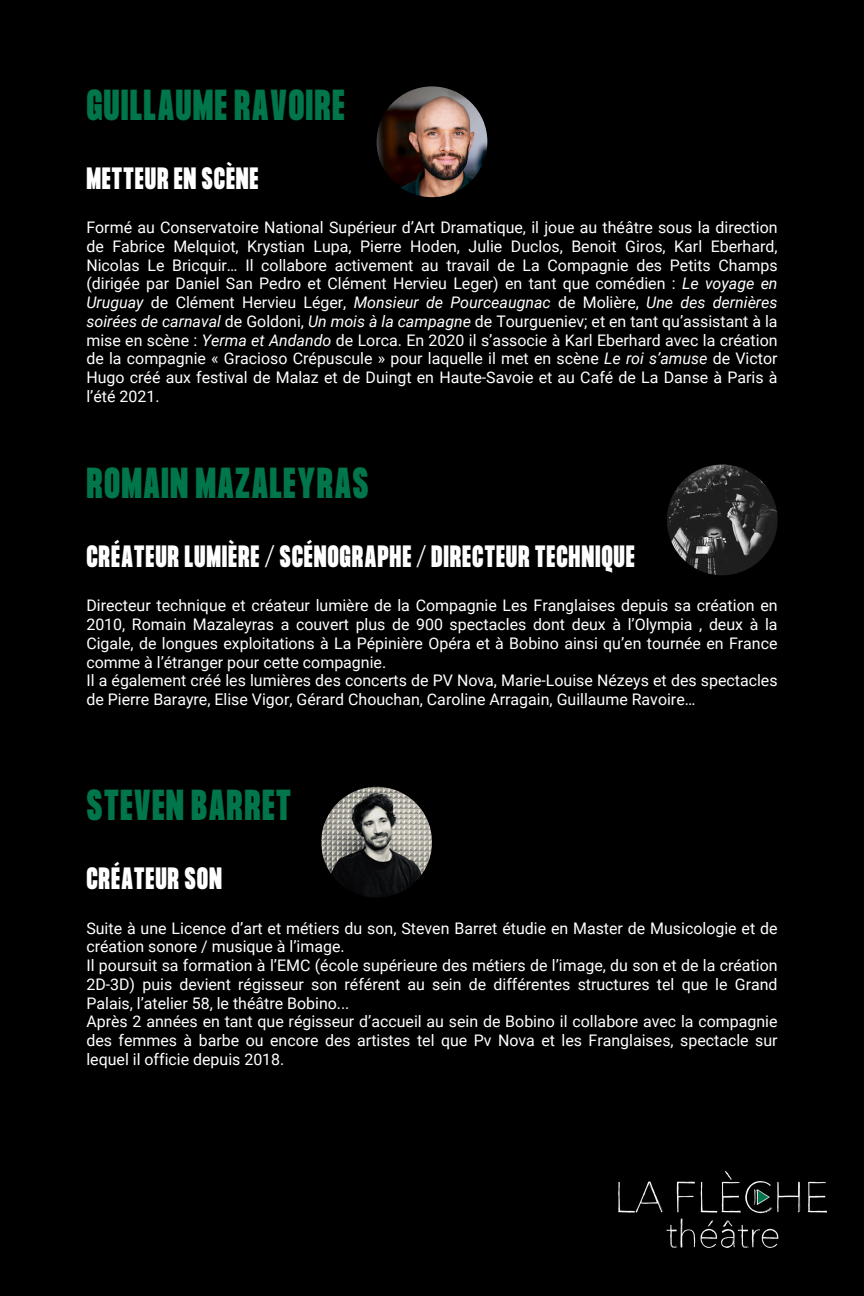
<style>
.page{position:relative;width:864px;height:1296px;background:#000}
.page>*{position:absolute;margin:0;border:0;box-sizing:border-box;transform-origin:0 0}
.t1{font:900 38px "Formula Condensed";letter-spacing:.03em;color:#00764a}
.t2{font:900 27px "Formula Condensed";letter-spacing:.03em;color:#fff}
.t3{font:16px/18.8px "Roboto";color:#fff;text-align:justify}
.s1{font-style:italic}
</style>
<div class="page">
<img style="left:618px;top:1171px;width:209px;height:77px">
<img style="left:377px;top:86px;width:110px;height:111px;border-radius:50%">
<img style="left:667px;top:465px;width:111px;height:110px;border-radius:50%">
<img style="left:321px;top:787px;width:111px;height:111px;border-radius:50%">
<h2 class="t1" style="left:86px;top:86px;width:260px">GUILLAUME RAVOIRE</h2>
<p class="t2" style="left:86px;top:164px;width:174px">METTEUR EN SCÈNE</p>
<h1 class="t3" style="left:86px;top:218px;width:693px">Formé au Conservatoire National Supérieur d’Art Dramatique, il joue au théâtre sous la direction de Fabrice Melquiot, Krystian Lupa, Pierre Hoden, Julie Duclos, Benoit Giros, Karl Eberhard, Nicolas Le Bricquir… Il collabore activement au travail de La Compagnie des Petits Champs (dirigée par Daniel San Pedro et Clément Hervieu Leger) en tant que comédien : <span class="s1">Le voyage en Uruguay</span> de Clément Hervieu Léger, <span class="s1">Monsieur de Pourceaugnac</span> de Molière, <span class="s1">Une des dernières soirées de carnaval</span> de Goldoni, <span class="s1">Un mois à la campagne</span> de Tourgueniev; et en tant qu’assistant à la mise en scène : <span class="s1">Yerma et Andando</span> de Lorca. En 2020 il s’associe à Karl Eberhard avec la création de la compagnie « Gracioso Crépuscule » pour laquelle il met en scène <span class="s1">Le roi s’amuse</span> de Victor Hugo créé aux festival de Malaz et de Duingt en Haute-Savoie et au Café de La Danse à Paris à l’été 2021.</h1>
<h2 class="t1" style="left:86px;top:464px;width:284px">ROMAIN MAZALEYRAS</h2>
<p class="t2" style="left:86px;top:543px;width:550px">CRÉATEUR LUMIÈRE / SCÉNOGRAPHE / DIRECTEUR TECHNIQUE</p>
<p class="t3" style="left:86px;top:596px;width:693px">Directeur technique et créateur lumière de la Compagnie Les Franglaises depuis sa création en 2010, Romain Mazaleyras a couvert plus de 900 spectacles dont deux à l’Olympia , deux à la Cigale, de longues exploitations à La Pépinière Opéra et à Bobino ainsi qu’en tournée en France comme à l’étranger pour cette compagnie.</p>
<h1 class="t3" style="left:86px;top:671px;width:693px">Il a également créé les lumières des concerts de PV Nova, Marie-Louise Nézeys et des spectacles de Pierre Barayre, Elise Vigor, Gérard Chouchan, Caroline Arragain, Guillaume Ravoire…</h1>
<h2 class="t1" style="left:86px;top:786px;width:206px">STEVEN BARRET</h2>
<p class="t2" style="left:86px;top:865px;width:137px">CRÉATEUR SON</p>
<p class="t3" style="left:86px;top:919px;width:693px">Suite à une Licence d’art et métiers du son, Steven Barret étudie en Master de Musicologie et de création sonore / musique à l’image.</p>
<p class="t3" style="left:86px;top:956px;width:693px">Il poursuit sa formation à l’EMC (école supérieure des métiers de l’image, du son et de la création 2D-3D) puis devient régisseur son référent au sein de différentes structures tel que le Grand Palais, l’atelier 58, le théâtre Bobino...</p>
<h1 class="t3" style="left:86px;top:1012px;width:693px">Après 2 années en tant que régisseur d’accueil au sein de Bobino il collabore avec la compagnie des femmes à barbe ou encore des artistes tel que Pv Nova et les Franglaises, spectacle sur lequel il officie depuis 2018.</h1>
</div>
